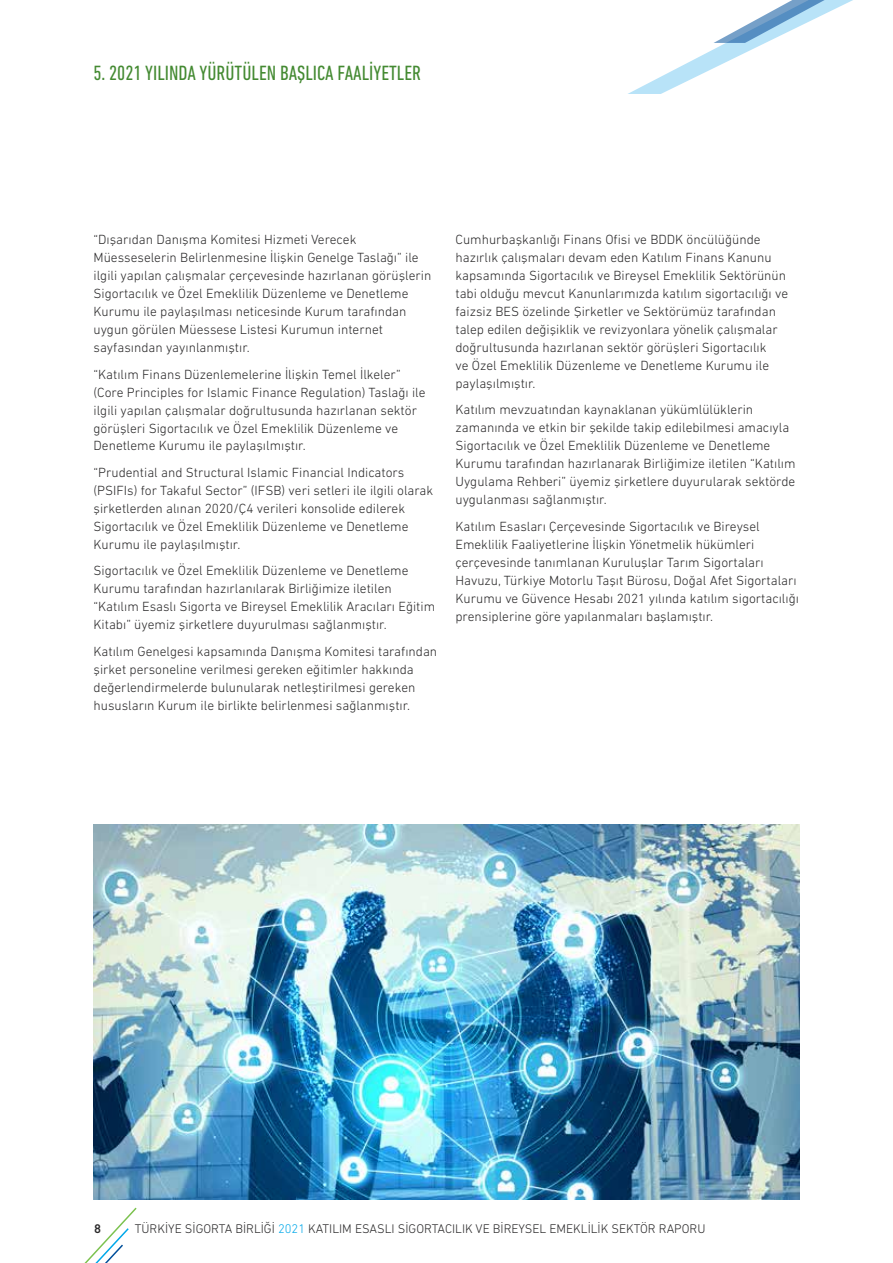
<style>
.page{position:relative;width:893px;height:1263px;background:#fff}
.page>*{position:absolute;margin:0;border:0;box-sizing:border-box;transform-origin:0 0}
.t1{font:condensed 21px "DIN Next LT Pro";color:#448a32}
.t2{font:300 13.5px/18px "DIN Next LT Pro";color:#292829}
.t3{font:300 12.75px "DIN Next LT Pro";color:#292829}
.t4{font:500 12.75px "DIN Next LT Pro";color:#292829}
.s1{color:#00a8e9}
</style>
<div class="page">
<svg style="left:84px;top:1207px;width:53px;height:56px"></svg>
<img style="left:94px;top:825px;width:705px;height:374px">
<svg style="left:628px;top:0;width:225px;height:94px"></svg>
<h1 class="t1" style="left:94px;top:61px;width:329px">5. 2021 YILINDA YÜRÜTÜLEN BAŞLICA FAALİYETLER</h1>
<p class="t2" style="left:94px;top:230px;width:339px">“Dışarıdan Danışma Komitesi Hizmeti Verecek Müesseselerin Belirlenmesine İlişkin Genelge Taslağı” ile ilgili yapılan çalışmalar çerçevesinde hazırlanan görüşlerin Sigortacılık ve Özel Emeklilik Düzenleme ve Denetleme Kurumu ile paylaşılması neticesinde Kurum tarafından uygun görülen Müessese Listesi Kurumun internet sayfasından yayınlanmıştır.</p>
<p class="t2" style="left:94px;top:365px;width:334px">“Katılım Finans Düzenlemelerine İlişkin Temel İlkeler” (Core Principles for Islamic Finance Regulation) Taslağı ile ilgili yapılan çalışmalar doğrultusunda hazırlanan sektör görüşleri Sigortacılık ve Özel Emeklilik Düzenleme ve Denetleme Kurumu ile paylaşılmıştır.</p>
<p class="t2" style="left:94px;top:463px;width:341px">“Prudential and Structural Islamic Financial Indicators (PSIFIs) for Takaful Sector” (IFSB) veri setleri ile ilgili olarak şirketlerden alınan 2020/Ç4 verileri konsolide edilerek Sigortacılık ve Özel Emeklilik Düzenleme ve Denetleme Kurumu ile paylaşılmıştır.</p>
<p class="t2" style="left:94px;top:562px;width:343px">Sigortacılık ve Özel Emeklilik Düzenleme ve Denetleme Kurumu tarafından hazırlanılarak Birliğimize iletilen “Katılım Esaslı Sigorta ve Bireysel Emeklilik Aracıları Eğitim Kitabı” üyemiz şirketlere duyurulması sağlanmıştır.</p>
<p class="t2" style="left:94px;top:642px;width:345px">Katılım Genelgesi kapsamında Danışma Komitesi tarafından şirket personeline verilmesi gereken eğitimler hakkında değerlendirmelerde bulunularak netleştirilmesi gereken hususların Kurum ile birlikte belirlenmesi sağlanmıştır.</p>
<p class="t2" style="left:455px;top:230px;width:334px">Cumhurbaşkanlığı Finans Ofisi ve BDDK öncülüğünde hazırlık çalışmaları devam eden Katılım Finans Kanunu kapsamında Sigortacılık ve Bireysel Emeklilik Sektörünün tabi olduğu mevcut Kanunlarımızda katılım sigortacılığı ve faizsiz BES özelinde Şirketler ve Sektörümüz tarafından talep edilen değişiklik ve revizyonlara yönelik çalışmalar doğrultusunda hazırlanan sektör görüşleri Sigortacılık<br>ve Özel Emeklilik Düzenleme ve Denetleme Kurumu ile paylaşılmıştır.</p>
<p class="t2" style="left:455px;top:401px;width:342px">Katılım mevzuatından kaynaklanan yükümlülüklerin zamanında ve etkin bir şekilde takip edilebilmesi amacıyla Sigortacılık ve Özel Emeklilik Düzenleme ve Denetleme Kurumu tarafından hazırlanarak Birliğimize iletilen “Katılım Uygulama Rehberi” üyemiz şirketlere duyurularak sektörde uygulanması sağlanmıştır.</p>
<p class="t2" style="left:455px;top:517px;width:345px">Katılım Esasları Çerçevesinde Sigortacılık ve Bireysel Emeklilik Faaliyetlerine İlişkin Yönetmelik hükümleri çerçevesinde tanımlanan Kuruluşlar Tarım Sigortaları Havuzu, Türkiye Motorlu Taşıt Bürosu, Doğal Afet Sigortaları Kurumu ve Güvence Hesabı 2021 yılında katılım sigortacılığı prensiplerine göre yapılanmaları başlamıştır.</p>
<p class="t4" style="left:94px;top:1221px;width:8px">8</p>
<p class="t3" style="left:135px;top:1221px;width:572px">TÜRKİYE SİGORTA BİRLİĞİ <span class="s1">2021</span> KATILIM ESASLI SİGORTACILIK VE BİREYSEL EMEKLİLİK SEKTÖR RAPORU</p>
</div>
